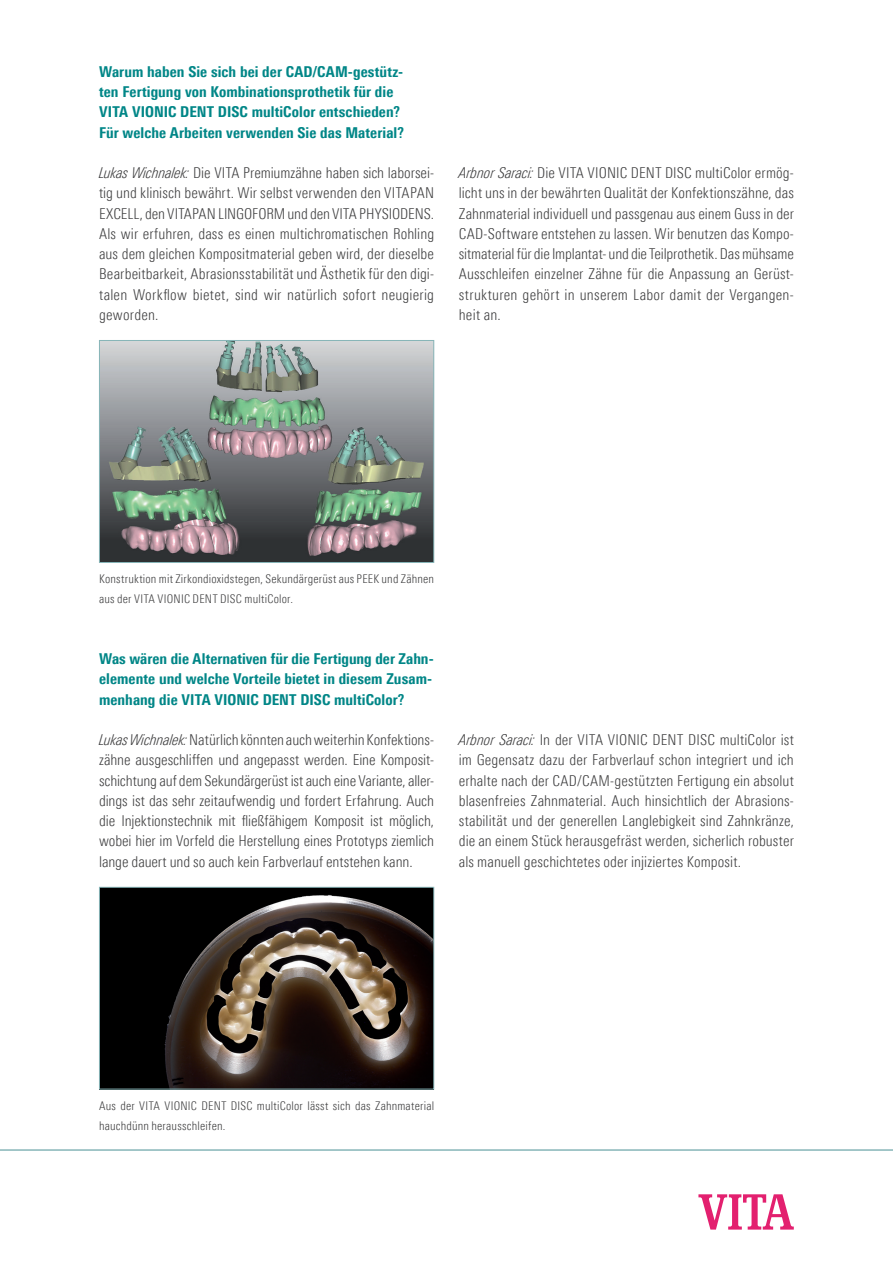
<style>
.page{position:relative;width:893px;height:1263px;background:#fff}
.page>*{position:absolute;margin:0;border:0;box-sizing:border-box;transform-origin:0 0}
.t1{font:300 condensed 15px/20.2px "Univers Next Pro";letter-spacing:.01em;color:#3e3e3f;text-align:justify}
.t2{font:800 condensed 15px/20.2px "Univers Next Pro";letter-spacing:.005em;color:#008687}
.t3{font:300 condensed 12px/20.2px "Univers Next Pro";letter-spacing:.015em;color:#3e3e3f}
.s1{font-style:italic}
</style>
<div class="page">
<svg style="left:698px;top:1194px;width:96px;height:35px"></svg>
<hr style="left:0;top:1150px;width:893px;height:1px;background:#87b5b8">
<img style="left:101px;top:342px;width:331px;height:219px">
<div style="left:99px;top:340px;width:335px;height:223px;border:1px solid #87b5b8"></div>
<img style="left:101px;top:889px;width:331px;height:198px">
<div style="left:99px;top:887px;width:335px;height:202px;border:1px solid #87b5b8"></div>
<p class="t2" style="left:99px;top:61px;width:306px">Warum haben Sie sich bei der CAD/CAM-gestütz - ten Fertigung von Kombinationsprothetik für die VITA VIONIC DENT DISC multiColor entschieden?<br>Für welche Arbeiten verwenden Sie das Material?</p>
<p class="t1" style="left:99px;top:163px;width:337px"><span class="s1">Lukas Wichnalek:</span> Die VITA Premiumzähne haben sich laborsei&shy;tig und klinisch bewährt. Wir selbst verwenden den VITAPAN EXCELL, den VITAPAN LINGOFORM und den VITA PHYSIODENS.<br>Als wir erfuhren, dass es einen multichromatischen Rohling aus dem gleichen Kompositmaterial geben wird, der dieselbe Bearbeitbarkeit, Abrasionsstabilität und Ästhetik für den digi&shy;talen Workflow bietet, sind wir natürlich sofort neugierig geworden.</p>
<p class="t1" style="left:459px;top:163px;width:337px"><span class="s1">Arbnor Saraci:</span> Die VITA VIONIC DENT DISC multiColor ermög&shy;licht uns in der bewährten Qualität der Konfektionszähne, das Zahnmaterial individuell und passgenau aus einem Guss in der CAD-Software entstehen zu lassen. Wir benutzen das Kompo&shy;sitmaterial für die Implantat- und die Teilprothetik. Das mühsame Ausschleifen einzelner Zähne für die Anpassung an Gerüst&shy;strukturen gehört in unserem Labor damit der Vergangen&shy;heit an.</p>
<p class="t3" style="left:99px;top:569px;width:337px">Konstruktion mit Zirkondioxidstegen, Sekundärgerüst aus PEEK und Zähnen aus der VITA VIONIC DENT DISC multiColor.</p>
<p class="t2" style="left:99px;top:648px;width:336px;text-align:justify">Was wären die Alternativen für die Fertigung der Zahn&shy;elemente und welche Vorteile bietet in diesem Zusam&shy;menhang die VITA VIONIC DENT DISC multiColor?</p>
<p class="t1" style="left:99px;top:730px;width:337px"><span class="s1">Lukas Wichnalek:</span> Natürlich könnten auch weiterhin Konfektions&shy;zähne ausgeschliffen und angepasst werden. Eine Komposit&shy;schichtung auf dem Sekundärgerüst ist auch eine Variante, aller&shy;dings ist das sehr zeitaufwendig und fordert Erfahrung. Auch die Injektionstechnik mit fließfähigem Komposit ist möglich, wobei hier im Vorfeld die Herstellung eines Prototyps ziemlich lange dauert und so auch kein Farbverlauf entstehen kann.</p>
<p class="t1" style="left:459px;top:730px;width:337px"><span class="s1">Arbnor Saraci:</span> In der VITA VIONIC DENT DISC multiColor ist im Gegensatz dazu der Farbverlauf schon integriert und ich erhalte nach der CAD/CAM-gestützten Fertigung ein absolut blasenfreies Zahnmaterial. Auch hinsichtlich der Abrasions&shy;stabilität und der generellen Langlebigkeit sind Zahnkränze, die an einem Stück herausgefräst werden, sicherlich robuster als manuell geschichtetes oder injiziertes Komposit.</p>
<p class="t3" style="left:99px;top:1095px;width:337px">Aus der VITA VIONIC DENT DISC multiColor lässt sich das Zahnmaterial hauch dünn herausschleifen.</p>
</div>
